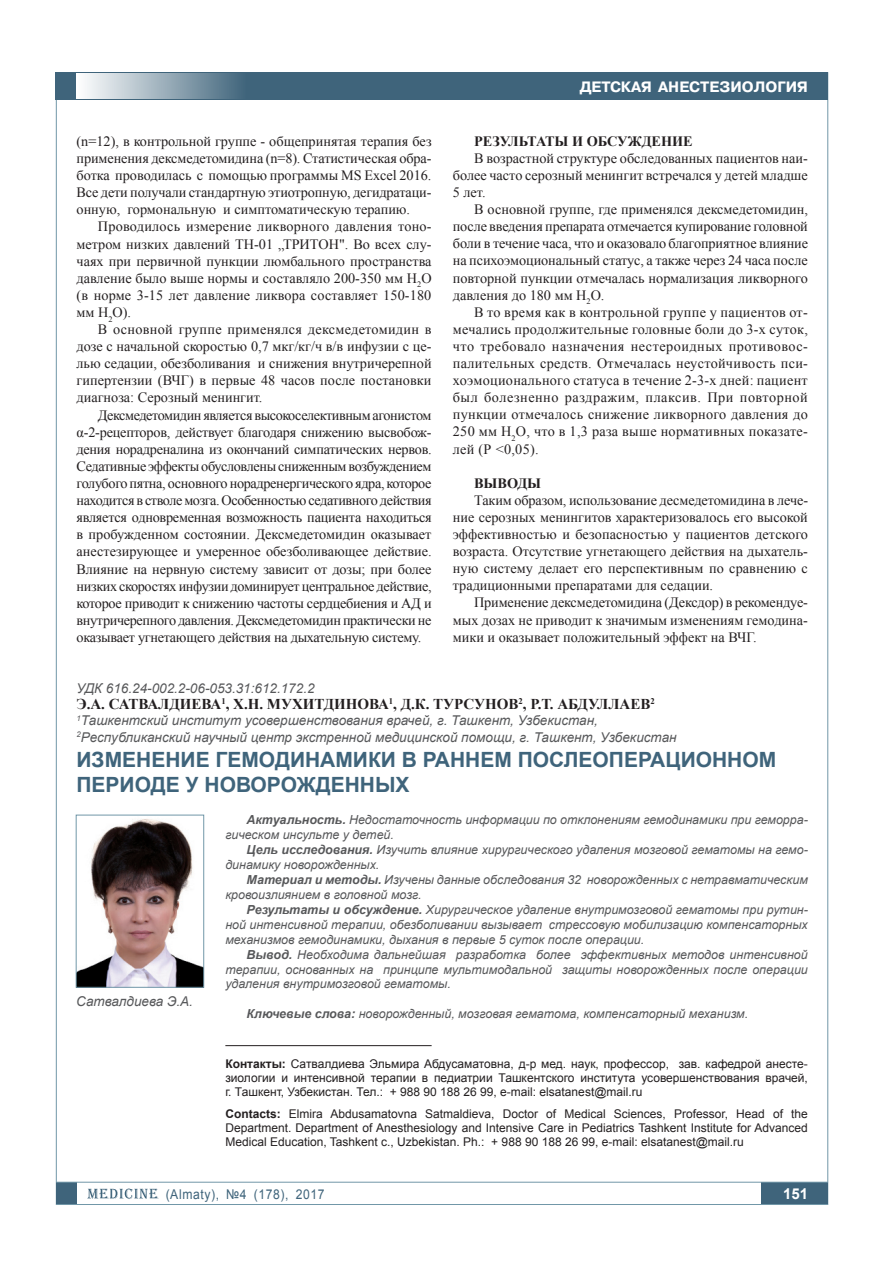
<style>
.page{position:relative;width:893px;height:1263px;background:#fff}
.page>*{position:absolute;margin:0;border:0;box-sizing:border-box;transform-origin:0 0}
.t1{font:700 21px/25.2px "Arial";color:#3f647b}
.t2{font:700 15px "Times New Roman";color:#231f20}
.t3{font:700 15px "Pragmatica C";color:#fff}
.t4{font:700 15px "Arial";color:#fff}
.t5{font:14.25px/17.1px "Times New Roman";color:#231f20;text-align:justify}
.t6{font:700 14.25px "Times New Roman";color:#231f20}
.t7{font:italic 13.5px/16.2px "Arial";color:#57585a}
.t8{font:13.5px "Arial";letter-spacing:.05em;color:#3f647b;scale:.9 1}
.t9{font:italic 12.45px/15px "Arial";color:#57585a}
.t10{font:12px/13.8px "Arial";color:#231f20;text-align:justify}
.s1{font-weight:700}
</style>
<div class="page">
<div style="left:761px;top:1182px;width:67px;height:22px;background:#3f647b"></div>
<div style="left:56px;top:1182px;width:21px;height:22px;background:#3f647b"></div>
<svg style="left:87px;top:1188px;width:71px;height:11px"></svg>
<hr style="left:56px;top:1182px;width:772px;height:1px;background:#7197a8">
<div style="left:56px;top:72px;width:772px;height:28px;background:#3f647b"></div>
<div style="left:77px;top:73px;width:172px;height:26px;background:linear-gradient(to right,#feffff,#3e637a)"></div>
<hr style="left:225px;top:1045px;width:207px;height:1px;background:#231f20">
<img style="left:78px;top:819px;width:124px;height:167px">
<div style="left:76px;top:815px;width:128px;height:173px;border:1px solid #7197a8"></div>
<p class="t5" style="left:77px;top:132px;width:357px">(n=12), в контрольной группе - общепринятая терапия без применения дексмедетомидина (n=8). Статистическая обра&shy;ботка проводилась с помощью программы MS Excel 2016.<br>Все дети получали стандартную этиотропную, дегидратаци&shy;онную, гормональную и симптоматическую терапию.</p>
<p class="t5" style="left:77px;top:218px;width:357px;text-indent:21px">Проводилось измерение ликворного давления тоно&shy;метром низких давлений ТН-01 „ТРИТОН". Во всех слу&shy;чаях при первичной пункции люмбального пространства давление было выше нормы и составляло 200-350 мм Н<sub>2</sub>О (в норме 3-15 лет давление ликвора составляет 150-180 мм Н<sub>2</sub>О).</p>
<p class="t5" style="left:77px;top:321px;width:357px;text-indent:21px">В основной группе применялся дексмедетомидин в дозе с начальной скоростью 0,7 мкг/кг/ч в/в инфузии с це&shy;лью седации, обезболивания и снижения внутричерепной гипертензии (ВЧГ) в первые 48 часов после постановки диагноза: Серозный менингит.</p>
<p class="t5" style="left:77px;top:406px;width:357px;text-indent:21px">Дексмедетомидин является высокоселективным агонистом α-2-рецепторов, действует благодаря снижению высвобож&shy;дения норадреналина из окончаний симпатических нервов.<br>Седативные эффекты обусловлены сниженным возбуждением голубого пятна, основного норадренергического ядра, которое находится в стволе мозга. Особенностью седативного действия является одновременная возможность пациента находиться в пробужденном состоянии. Дексмедетомидин оказывает анестезирующее и умеренное обезболивающее действие.<br>Влияние на нервную систему зависит от дозы; при более низких скоростях инфузии доминирует центральное действие, которое приводит к снижению частоты сердцебиения и АД и внутричерепного давления. Дексмедетомидин практически не оказывает угнетающего действия на дыхательную систему.</p>
<p class="t3" style="left:580px;top:78px;width:230px">детская анестезиология</p>
<p class="t6" style="left:474px;top:131px;width:10px">Резу</p>
<p class="t6" style="left:508px;top:131px;width:183px">льтаты и обсуждение</p>
<p class="t5" style="left:453px;top:149px;width:357px;text-indent:21px">В возрастной структуре обследованных пациентов наи&shy;более часто серозный менингит встречался у детей младше 5 лет.</p>
<p class="t5" style="left:453px;top:201px;width:357px;text-indent:21px">В основной группе, где применялся дексмедетомидин, после введения препарата отмечается купирование головной боли в течение часа, что и оказовало благоприятное влияние на психоэмоциональный статус, а также через 24 часа после повторной пункции отмечалась нормализация ликворного давления до 180 мм Н<sub>2</sub>О.</p>
<p class="t5" style="left:453px;top:303px;width:357px;text-indent:21px">В то время как в контрольной группе у пациентов от&shy;мечались продолжительные головные боли до 3-х суток, что требовало назначения нестероидных противовос&shy;палительных средств. Отмечалась неустойчивость пси&shy;хоэмоционального статуса в течение 2-3-х дней: пациент был болезненно раздражим, плаксив. При повторной пункции отмечалось снижение ликворного давления до 250 мм Н<sub>2</sub>О, что в 1,3 раза выше нормативных показате&shy;лей (Р &lt;0,05).</p>
<p class="t6" style="left:474px;top:473px;width:69px">Выводы</p>
<p class="t5" style="left:453px;top:491px;width:357px;text-indent:21px">Таким образом, использование десмедетомидина в лече&shy;ние серозных менингитов характеризовалось его высокой эффективностью и безопасностью у пациентов детского возраста. Отсутствие угнетающего действия на дыхатель&shy;ную систему делает его перспективным по сравнению с традиционными препаратами для седации.</p>
<p class="t5" style="left:453px;top:594px;width:357px;text-indent:21px">Применение дексмедетомидина (Дексдор) в рекомендуе&shy;мых дозах не приводит к значимым изменениям гемодина&shy;мики и оказывает положительный эффект на ВЧГ.</p>
<p class="t7" style="left:77px;top:680px;width:240px">УДК 616.24-002.2-06-053.31:612.172.2</p>
<p class="t2" style="left:77px;top:694px;width:83px">Э.А. САТВАЛДИ</p>
<p class="t2" style="left:191px;top:694px;width:124px">ЕВА<sup>1</sup>, Х.Н. МУХИТДИ</p>
<p class="t2" style="left:346px;top:694px;width:223px">НОВА<sup>1</sup>, Д.К. ТУРСУНОВ<sup>2</sup>, Р.Т. АБД</p>
<p class="t2" style="left:588px;top:694px;width:22px">УЛЛА</p>
<p class="t2" style="left:630px;top:694px;width:26px">ЕВ<sup>2</sup></p>
<p class="t7" style="left:77px;top:713px;width:602px"><sup>1</sup>Ташкентский институт усовершенствования врачей, г. Ташкент, Узбекистан,<br><sup>2</sup>Республиканский научный центр экстренной медицинской помощи, г. Ташкент, Узбекистан</p>
<h1 class="t1" style="left:77px;top:747px;width:701px">ИЗМЕНЕНИЕ ГЕМОДИНАМИКИ В РАННЕМ ПОСЛЕОПЕРАЦИОННОМ<br>ПЕРИОДЕ У НОВОРОЖДЕННЫХ</h1>
<p class="t9" style="left:225px;top:812px;width:584px;text-indent:21px"><span class="s1">Актуальность.</span> Недостаточность информации по отклонениям гемодинамики при геморра&shy;гическом инсульте у детей.</p>
<p class="t9" style="left:225px;top:842px;width:584px;text-indent:21px"><span class="s1">Цель исследования.</span> Изучить влияние хирургического удаления мозговой гематомы на гемо&shy;динамику новорожденных.</p>
<p class="t9" style="left:225px;top:872px;width:584px;text-indent:21px"><span class="s1">Материал и методы.</span> Изучены данные обследования 32 новорожденных с нетравматическим кровоизлиянием в головной мозг.</p>
<p class="t9" style="left:225px;top:902px;width:584px;text-align:justify;text-indent:21px"><span class="s1">Результаты и обсуждение.</span> Хирургическое удаление внутримозговой гематомы при рутин&shy;ной интенсивной терапии, обезболивании вызывает стрессовую мобилизацию компенсаторных механизмов гемодинамики, дыхания в первые 5 суток после операции.</p>
<p class="t9" style="left:225px;top:947px;width:584px;text-align:justify;text-indent:21px"><span class="s1">Вывод.</span> Необходима дальнейшая разработка более эффективных методов интенсивной терапии, основанных на принципе мультимодальной защиты новорожденных после операции удаления внутримозговой гематомы.</p>
<p class="t9" style="left:247px;top:1007px;width:503px"><span class="s1">Ключевые слова:</span> новорожденный, мозговая гематома, компенсаторный механизм.</p>
<p class="t7" style="left:76px;top:994px;width:118px">Сатвалдиева Э.А.</p>
<p class="t10" style="left:225px;top:1057px;width:584px"><span class="s1">Контакты:</span> Сатвалдиева Эльмира Абдусаматовна, д-р мед. наук, профессор, зав. кафедрой анесте&shy;зиологии и интенсивной терапии в педиатрии Ташкентского института усовершенствования врачей, г. Ташкент, Узбекистан. Тел.: + 988 90 188 26 99, e-mail: elsatanest@mail.ru</p>
<p class="t10" style="left:225px;top:1107px;width:584px"><span class="s1">Contacts:</span> Elmira Abdusamatovna Satmaldieva, Doctor of Medical Sciences, Professor, Head of the Department. Department of Anesthesiology and Intensive Care in Pediatrics Tashkent Institute for Advanced Medical Education, Tashkent c., Uzbekistan. Ph.: + 988 90 188 26 99, e-mail: elsatanest@mail.ru</p>
<p class="t8" style="left:166px;top:1185px;width:178px">(Almaty), №4 (178), 2017</p>
<p class="t4" style="left:783px;top:1183px;width:27px">151</p>
</div>
